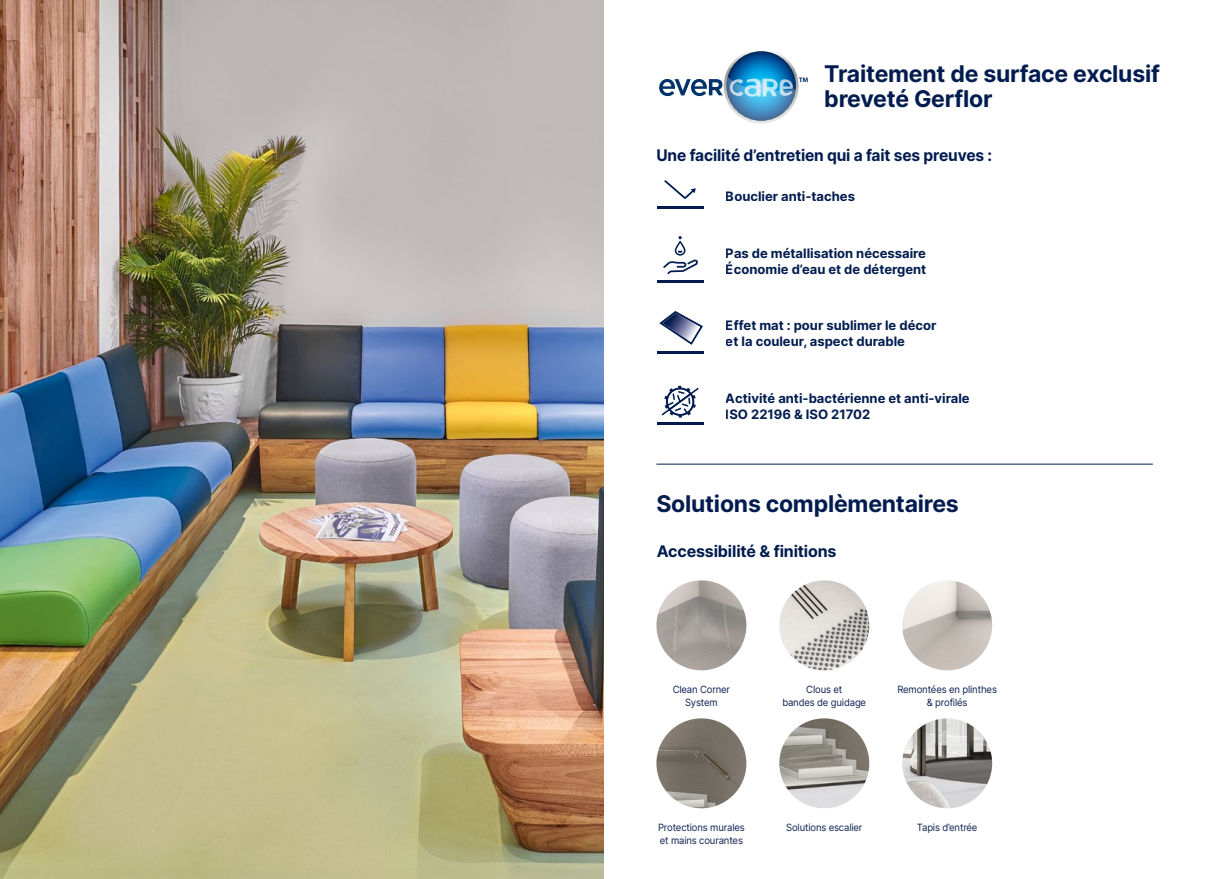
<style>
.page{position:relative;width:1208px;height:879px;background:#fff}
.page>*{position:absolute;margin:0;border:0;box-sizing:border-box;transform-origin:0 0}
.t1{font:700 23px/25px "Inter";letter-spacing:-.01em;color:#021c4f}
.t2{font:700 16px "Inter";letter-spacing:-.01em;color:#021c4f}
.t3{font:700 13px/16px "Inter";color:#021c4f}
.t4{font:10px/13.3px "Inter";letter-spacing:-.015em;color:#0d2050;text-align:center;scale:.95 1}
</style>
<div class="page">
<img style="left:0;top:0;width:604px;height:879px">
<svg style="left:659px;top:51px;width:149px;height:72px"></svg>
<svg style="left:664px;top:180px;width:32px;height:19px"></svg>
<hr style="left:657px;top:206px;width:46px;height:3px;background:#021c4f">
<hr style="left:657px;top:280px;width:46px;height:2px;background:#021c4f">
<svg style="left:663px;top:236px;width:35px;height:39px"></svg>
<svg style="left:659px;top:311px;width:44px;height:34px"></svg>
<hr style="left:657px;top:351px;width:46px;height:2px;background:#021c4f">
<svg style="left:661px;top:386px;width:38px;height:31px"></svg>
<hr style="left:657px;top:422px;width:46px;height:2px;background:#021c4f">
<hr style="left:656px;top:464px;width:496px;height:1px;background:#021c4f">
<img style="left:779px;top:718px;width:90px;height:90px;border-radius:45px">
<img style="left:902px;top:580px;width:90px;height:90px;border-radius:45px">
<img style="left:656px;top:718px;width:90px;height:90px;border-radius:45px">
<img style="left:902px;top:718px;width:90px;height:90px;border-radius:45px">
<img style="left:779px;top:580px;width:90px;height:90px;border-radius:45px">
<img style="left:656px;top:580px;width:90px;height:90px;border-radius:45px">
<h1 class="t1" style="left:824px;top:61px;width:337px">Traitement de surface exclusif breveté Gerflor</h1>
<p class="t2" style="left:656px;top:144px;width:337px">Une facilité d’entretien qui a fait ses preuves :</p>
<p class="t3" style="left:726px;top:188px;width:131px">Bouclier anti-taches</p>
<p class="t3" style="left:726px;top:244px;width:202px">Pas de métallisation nécessaire<br>Économie d’eau et de détergent</p>
<p class="t3" style="left:726px;top:317px;width:212px">Effet mat : pour sublimer le décor et la couleur, aspect durable</p>
<p class="t3" style="left:726px;top:390px;width:245px">Activité anti-bactérienne et anti-virale<br>ISO 22196 &amp; ISO 21702</p>
<h1 class="t1" style="left:656px;top:491px;width:304px">Solutions complèmentaires</h1>
<p class="t2" style="left:657px;top:539px;width:181px">Accessibilité &amp; finitions</p>
<p class="t4" style="left:672px;top:682px;width:62px">Clean Corner<br>System</p>
<p class="t4" style="left:782px;top:682px;width:90px">Clous et<br>bandes de guidage</p>
<p class="t4" style="left:897px;top:682px;width:106px">Remontées en plinthes &amp; profilés</p>
<p class="t4" style="left:658px;top:820px;width:93px;text-align:left">Protections murales et mains courantes</p>
<p class="t4" style="left:917px;top:820px;width:65px">Tapis d’entrée</p>
<p class="t4" style="left:786px;top:820px;width:82px">Solutions escalier</p>
</div>
